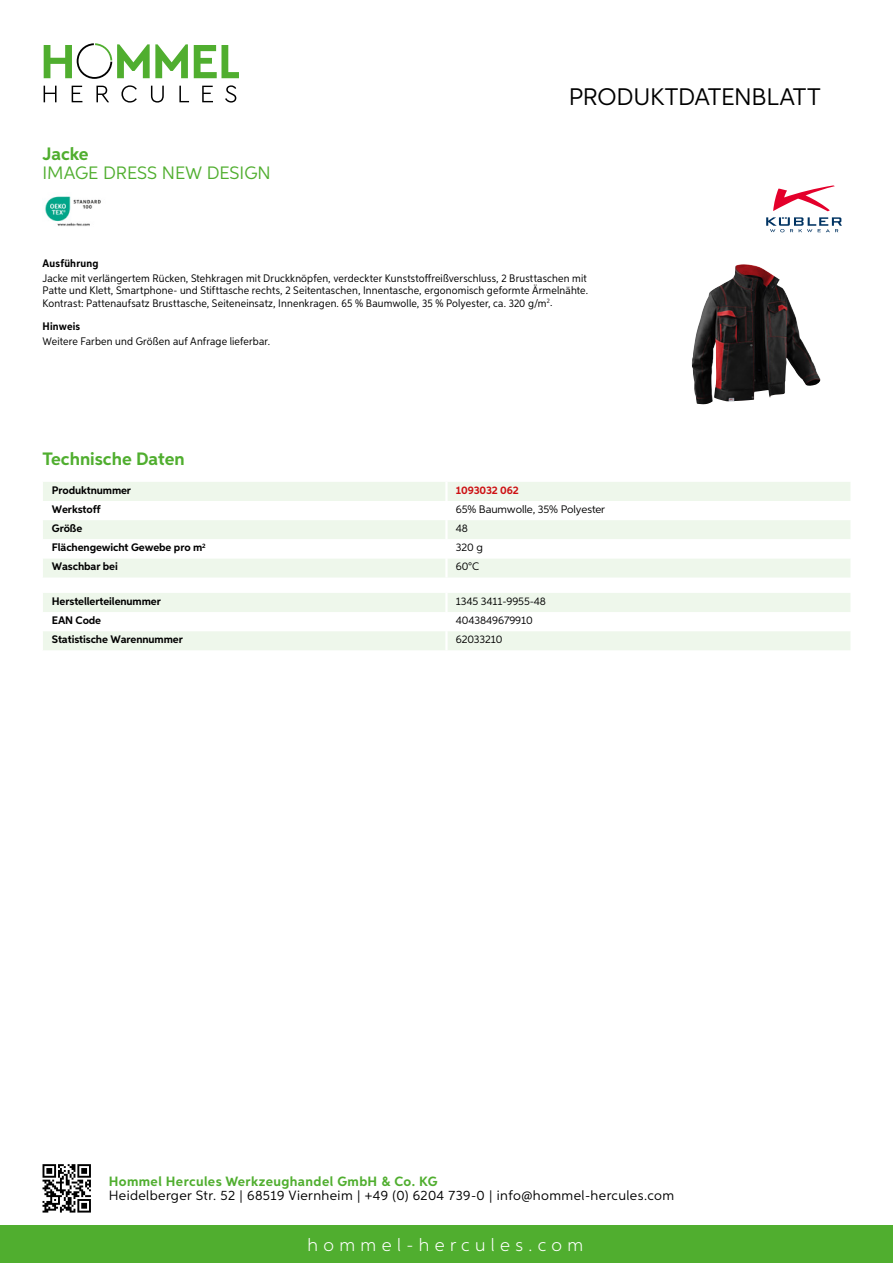
<style>
.page{position:relative;width:893px;height:1263px;background:#fff}
.page>*{position:absolute;margin:0;border:0;box-sizing:border-box;transform-origin:0 0}
.t1{font:24px "Aspira";letter-spacing:-.01em;color:#000}
.t2{font:700 18px "Aspira";color:#50ae2f}
.t3{font:300 18px "Aspira";letter-spacing:.3em;color:#fff}
.t4{font:18px "Aspira";color:#50ae2f}
.t5{font:13.5px "Aspira";letter-spacing:.03em;color:#000}
.t6{font:700 13.5px "Aspira";letter-spacing:.03em;color:#50ae2f}
.t7{font:10.95px/12px "Aspira Nar";letter-spacing:.015em;color:#000;text-align:justify}
.t8{font:700 10.95px "Aspira";letter-spacing:-.01em;color:#000}
.t9{font:10.95px "Aspira";letter-spacing:-.01em;color:#000}
.t10{font:700 10.95px "Aspira Nar";letter-spacing:.02em;color:#000}
.t11{font:700 10.95px "Aspira";letter-spacing:-.01em;color:#cd1013}
</style>
<div class="page">
<div style="left:0;top:1226px;width:893px;height:37px;background:#50ae2f"></div>
<svg style="left:43px;top:1164px;width:48px;height:48px"></svg>
<svg style="left:194px;top:45px;width:45px;height:33px"></svg>
<svg style="left:44px;top:43px;width:144px;height:36px"></svg>
<svg style="left:44px;top:86px;width:13px;height:16px"></svg>
<svg style="left:72px;top:86px;width:10px;height:16px"></svg>
<svg style="left:96px;top:86px;width:13px;height:16px"></svg>
<svg style="left:121px;top:85px;width:16px;height:18px"></svg>
<svg style="left:151px;top:86px;width:13px;height:17px"></svg>
<svg style="left:179px;top:86px;width:10px;height:16px"></svg>
<svg style="left:202px;top:86px;width:11px;height:16px"></svg>
<svg style="left:225px;top:85px;width:11px;height:18px"></svg>
<div style="left:43px;top:482px;width:807px;height:95px;background:#eef7eb"></div>
<svg style="left:43px;top:501px;width:807px;height:57px"></svg>
<hr style="left:445px;top:482px;width:3px;height:19px;background:#fff">
<hr style="left:445px;top:501px;width:3px;height:19px;background:#fff">
<hr style="left:445px;top:520px;width:3px;height:19px;background:#fff">
<hr style="left:445px;top:539px;width:3px;height:19px;background:#fff">
<hr style="left:445px;top:558px;width:3px;height:19px;background:#fff">
<svg style="left:43px;top:593px;width:807px;height:57px"></svg>
<hr style="left:445px;top:631px;width:3px;height:19px;background:#fff">
<img style="left:45px;top:196px;width:56px;height:30px">
<img style="left:692px;top:265px;width:129px;height:139px">
<svg style="left:773px;top:185px;width:62px;height:26px"></svg>
<svg style="left:766px;top:217px;width:76px;height:15px"></svg>
<h2 class="t2" style="left:43px;top:142px;width:48px">Jacke</h2>
<h2 class="t4" style="left:43px;top:162px;width:73px">IMAGE DRE</h2>
<h2 class="t4" style="left:137px;top:162px;width:132px">SS NEW DESIGN</h2>
<h1 class="t1" style="left:569px;top:82px;width:253px">Produktdatenblatt</h1>
<p class="t10" style="left:43px;top:257px;width:58px">Ausführung</p>
<p class="t7" style="left:43px;top:273px;width:547px">Jacke mit verlängertem Rücken, Stehkragen mit Druckknöpfen, verdeckter Kunststoffreißverschluss, 2 Brusttaschen mit Patte und Klett, Smartphone- und Stifttasche rechts, 2 Seitentaschen, Innentasche, ergonomisch geformte Ärmelnähte.<br>Kontrast: Pattenaufsatz Brusttasche, Seiteneinsatz, Innenkragen. 65 % Baumwolle, 35 % Polyester, ca. 320 g/m<sup>2</sup>.</p>
<p class="t10" style="left:43px;top:319px;width:39px">Hinweis</p>
<p class="t7" style="left:43px;top:335px;width:229px">Weitere Farben und Größen auf Anfrage lieferbar.</p>
<h2 class="t2" style="left:43px;top:448px;width:144px">Technische Daten</h2>
<p class="t8" style="left:52px;top:483px;width:81px">Produktnummer</p>
<p class="t11" style="left:456px;top:483px;width:64px">1093032 062</p>
<p class="t8" style="left:52px;top:502px;width:50px">Werkstoff</p>
<p class="t9" style="left:456px;top:502px;width:151px">65% Baumwolle, 35% Polyester</p>
<p class="t8" style="left:52px;top:521px;width:32px">Größe</p>
<p class="t9" style="left:456px;top:522px;width:14px">48</p>
<p class="t8" style="left:52px;top:541px;width:155px">Flächengewicht Gewebe pro m<sup>2</sup></p>
<p class="t9" style="left:456px;top:541px;width:29px">320 g</p>
<p class="t8" style="left:52px;top:560px;width:68px">Waschbar bei</p>
<p class="t9" style="left:456px;top:560px;width:25px">60°C</p>
<p class="t8" style="left:52px;top:594px;width:111px">Herstellerteilenummer</p>
<p class="t9" style="left:456px;top:594px;width:92px">1345 3411-9955-48</p>
<p class="t8" style="left:52px;top:613px;width:51px">EAN Code</p>
<p class="t9" style="left:456px;top:613px;width:78px">4043849679910</p>
<p class="t8" style="left:52px;top:633px;width:132px">Statistische Warennummer</p>
<p class="t9" style="left:456px;top:633px;width:48px">62033210</p>
<p class="t6" style="left:109px;top:1172px;width:330px">Hommel Hercules Werkzeughandel GmbH &amp; Co. KG</p>
<p class="t5" style="left:109px;top:1187px;width:567px">Heidelberger Str. 52 | 68519 Viernheim | +49 (0) 6204 739-0 | info@hommel-hercules.com</p>
<h2 class="t3" style="left:307px;top:1234px;width:277px">hommel-hercules.com</h2>
</div>
